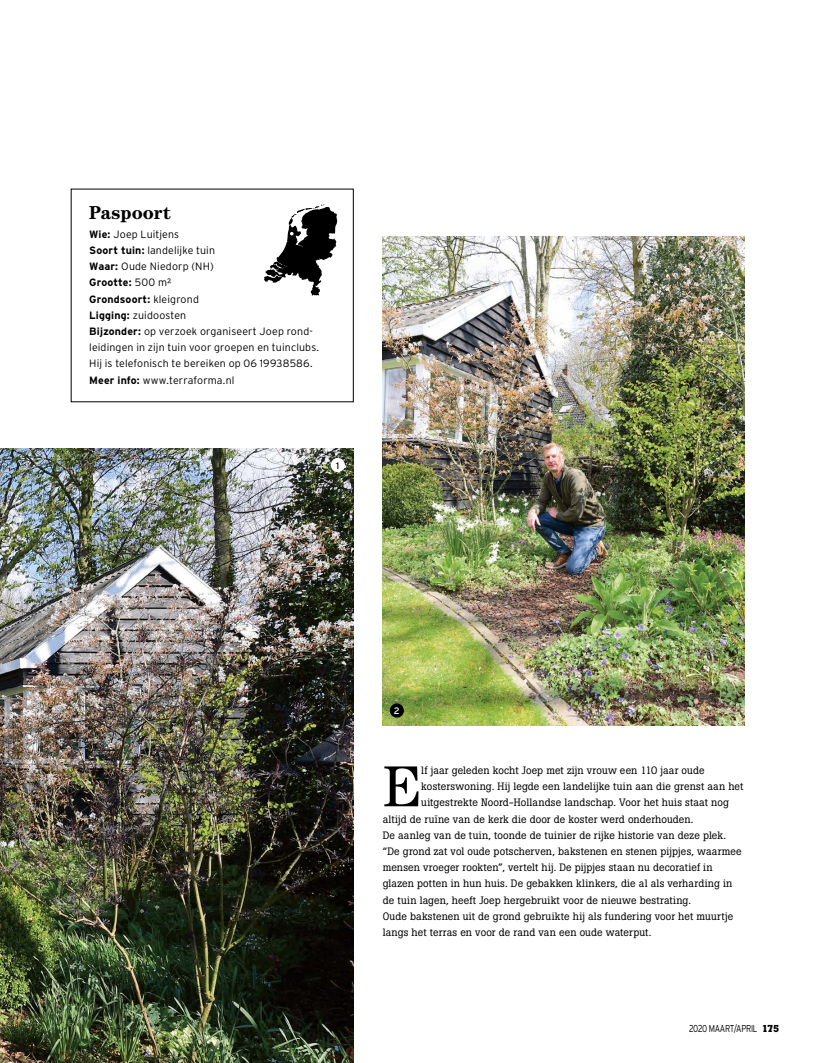
<style>
.page{position:relative;width:815px;height:1063px;background:#fff}
.page>*{position:absolute;margin:0;border:0;box-sizing:border-box;transform-origin:0 0}
.t1{font:57.88px "Century Std";color:#000}
.t2{font:700 18.75px "Century Std";color:#000}
.t3{font:10.62px "Boton";letter-spacing:.01em;color:#000}
.t4{font:300 10.62px/16.2px "Interstate";letter-spacing:.01em;color:#000}
.t5{font:300 10px "Interstate";letter-spacing:-.04em;color:#000;scale:.8 1}
.t6{font:9.38px "Interstate";color:#000}
.t7{font:9.38px "Interstate";color:#fff}
.s1{font-weight:700}
.s2{font-family:"Boton";font-weight:400}
.s3{font-family:"Boton";font-weight:700}
</style>
<div class="page">
<img style="left:0;top:449px;width:354px;height:614px">
<img style="left:383px;top:237px;width:361px;height:488px">
<div style="left:331px;top:458px;width:14px;height:14px;background:#fff;border-radius:50%"></div>
<div style="left:390px;top:703px;width:14px;height:15px;background:#000;border-radius:50%"></div>
<svg style="left:264px;top:204px;width:73px;height:91px"></svg>
<h2 class="t2" style="left:89px;top:201px;width:83px">Paspoort</h2>
<p class="t4" style="left:89px;top:226px;width:231px"><span class="s1">Wie:</span> Joep Luitjens<br><span class="s1">Soort tuin:</span> landelijke tuin<br><span class="s1">Waar:</span> Oude Niedorp (NH)<br><span class="s1">Grootte:</span> 500 m<span class="s2">²<br></span><span class="s1">Grondsoort:</span> kleigrond<br><span class="s1">Ligging:</span> zuidoosten<br><span class="s1">Bijzonder:</span> op verzoek organiseert Joep rond&shy;leidingen in zijn tuin voor groepen en tuinclubs.<br>Hij is telefonisch te bereiken op 06 19938586.<br><span class="s1">Meer info:</span> www.terraforma.nl</p>
<p class="t6" style="left:336px;top:460px;width:5px">1</p>
<p class="t7" style="left:394px;top:705px;width:7px">2</p>
<h1 class="t1" style="left:383px;top:753px;width:40px">E</h1>
<p class="t3" style="left:421px;top:764px;width:285px">lf jaar geleden kocht Joep met zijn vrouw een 110 jaar oude</p>
<p class="t3" style="left:421px;top:780px;width:324px">kosterswoning. Hij legde een landelijke tuin aan die grenst aan het</p>
<p class="t3" style="left:421px;top:796px;width:309px">uitgestrekte Noord-Hollandse landschap. Voor het huis staat nog</p>
<p class="t3" style="left:383px;top:812px;width:312px">altijd de ruïne van de kerk die door de koster werd onderhouden.</p>
<p class="t3" style="left:383px;top:829px;width:345px">De aanleg van de tuin, toonde de tuinier de rijke historie van deze plek.</p>
<p class="t3" style="left:383px;top:845px;width:361px">“De grond zat vol oude potscherven, bakstenen en stenen pijpjes, waarmee</p>
<p class="t3" style="left:383px;top:861px;width:331px">mensen vroeger rookten”, vertelt hij. De pijpjes staan nu decoratief in</p>
<p class="t3" style="left:383px;top:877px;width:351px">glazen potten in hun huis. De gebakken klinkers, die al als verharding in</p>
<p class="t3" style="left:383px;top:894px;width:310px">de tuin lagen, heeft Joep hergebruikt voor de nieuwe bestrating.</p>
<p class="t3" style="left:383px;top:910px;width:352px">Oude bakstenen uit de grond gebruikte hij als fundering voor het muurtje</p>
<p class="t3" style="left:383px;top:926px;width:270px">langs het terras en voor de rand van een oude waterput.</p>
<p class="t5" style="left:689px;top:1022px;width:115px">2020 MAART/APRIL <span class="s3">175</span></p>
</div>
